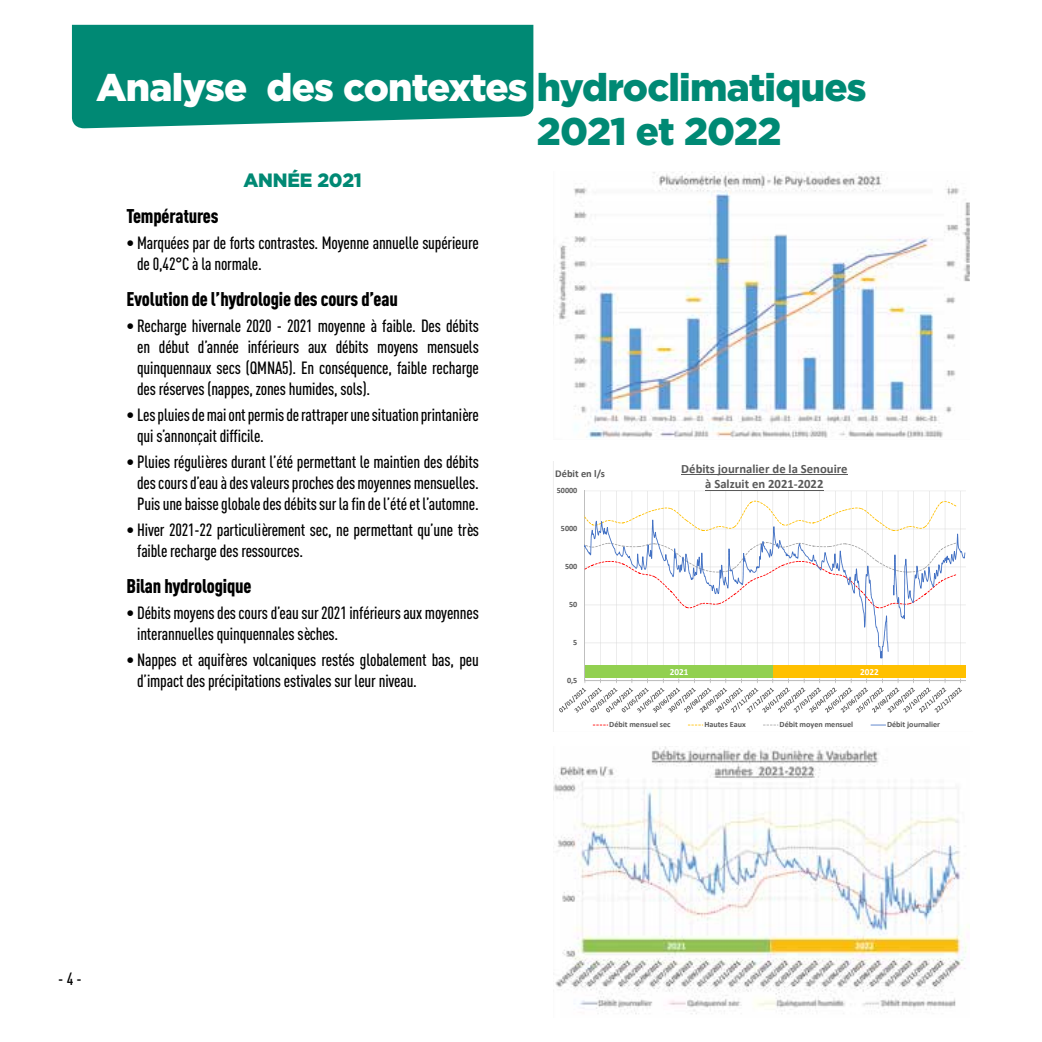
<style>
.page{position:relative;width:1042px;height:1042px;background:#fff}
.page>*{position:absolute;margin:0;border:0;box-sizing:border-box;transform-origin:0 0}
.t1{font:900 38.5px/43.8px "Gotham";letter-spacing:-.02em;color:#008974}
.t2{font:900 19.6px "DIN Cond";letter-spacing:-.01em;color:#000}
.t3{font:900 19.25px "Gotham";letter-spacing:-.01em;color:#008974}
.t4{font:500 17.5px/21px "DIN Cond";letter-spacing:-.01em;color:#000}
.t5{font:700 12.6px/15.4px "Calibri";color:#595959;text-align:center}
.t6{font:700 10.33px "Calibri";letter-spacing:.005em;color:#595959}
.t7{font:700 9.28px "Calibri";letter-spacing:-.005em;color:#fff}
.t8{font:700 8.05px "Calibri";color:#595959}
.s1{color:#fff}
</style>
<div class="page">
<div style="left:72px;top:25px;width:461px;height:103px;background:#008974"></div>
<img style="left:554px;top:747px;width:415px;height:267px">
<svg style="left:553px;top:461px;width:413px;height:271px"></svg>
<div style="left:585px;top:665px;width:188px;height:13px;background:#92d050"></div>
<div style="left:773px;top:665px;width:193px;height:13px;background:#ffc000"></div>
<img style="left:554px;top:171px;width:415px;height:267px">
<h1 class="t1" style="left:537px;top:65px;width:331px;text-indent:-441px"><span class="s1">Analyse des contextes</span> hydroclimatiques<br>2021 et 2022</h1>
<p class="t3" style="left:243px;top:167px;width:120px">ANNÉE 2021</p>
<p class="t2" style="left:126px;top:204px;width:94px">Températures</p>
<p class="t4" style="left:137px;top:232px;width:343px;text-indent:-11px">• Marquées par de forts contrastes. Moyenne annuelle supérieure de 0,42°C à la normale.</p>
<p class="t2" style="left:126px;top:287px;width:273px">Evolution de l’hydrologie des cours d’eau</p>
<p class="t4" style="left:137px;top:315px;width:343px;text-align:justify;text-indent:-11px">• Recharge hivernale 2020 - 2021 moyenne à faible. Des débits en début d’année inférieurs aux débits moyens mensuels quinquennaux secs (QMNA5). En conséquence, faible recharge des réserves (nappes, zones humides, sols).</p>
<p class="t4" style="left:137px;top:404px;width:343px;text-indent:-11px">• Les pluies de mai ont permis de rattraper une situation printanière qui s’annonçait difficile.</p>
<p class="t4" style="left:137px;top:451px;width:343px;text-align:justify;text-indent:-11px">• Pluies régulières durant l’été permettant le maintien des débits des cours d’eau à des valeurs proches des moyennes mensuelles.<br>Puis une baisse globale des débits sur la fin de l’été et l’automne.</p>
<p class="t4" style="left:137px;top:519px;width:343px;text-indent:-11px">• Hiver 2021-22 particulièrement sec, ne permettant qu’une très faible recharge des ressources.</p>
<p class="t2" style="left:126px;top:573px;width:126px">Bilan hydrologique</p>
<p class="t4" style="left:137px;top:602px;width:343px;text-indent:-11px">• Débits moyens des cours d’eau sur 2021 inférieurs aux moyennes interannuelles quinquennales sèches.</p>
<p class="t4" style="left:137px;top:649px;width:343px;text-indent:-11px">• Nappes et aquifères volcaniques restés globalement bas, peu d’impact des précipitations estivales sur leur niveau.</p>
<p class="t6" style="left:555px;top:466px;width:51px">Débit en l/s</p>
<p class="t5" style="left:681px;top:461px;width:168px">Débits journalier de la Senouire à Salzuit en 2021-2022</p>
<p class="t8" style="left:557px;top:485px;width:22px">50000</p>
<p class="t8" style="left:561px;top:523px;width:18px">5000</p>
<p class="t8" style="left:565px;top:561px;width:14px">500</p>
<p class="t8" style="left:569px;top:599px;width:10px">50</p>
<p class="t8" style="left:573px;top:637px;width:6px">5</p>
<p class="t8" style="left:567px;top:675px;width:12px">0,5</p>
<p class="t7" style="left:670px;top:665px;width:20px">2021</p>
<p class="t7" style="left:860px;top:665px;width:20px">2022</p>
<p class="t8" style="left:609px;top:719px;width:63px">Débit mensuel sec</p>
<p class="t8" style="left:704px;top:719px;width:43px">Hautes Eaux</p>
<p class="t8" style="left:779px;top:719px;width:75px">Débit moyen mensuel</p>
<p class="t8" style="left:887px;top:719px;width:54px">Débit journalier</p>
<p class="t4" style="left:58px;top:968px;width:25px">- 4 -</p>
</div>
